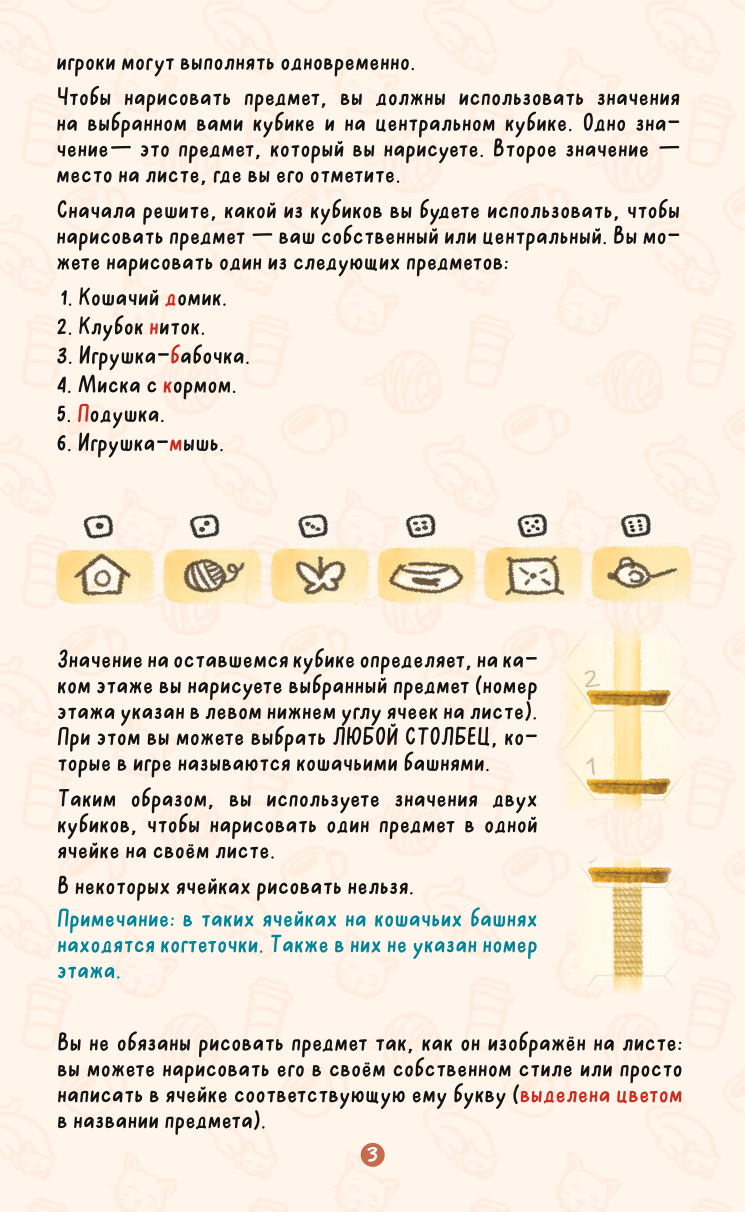
<style>
.page{position:relative;width:745px;height:1212px;background:#fff}
.page>*{position:absolute;margin:0;border:0;box-sizing:border-box;transform-origin:0 0}
.text{font:51.75px "Better Together Spaced Spaced";letter-spacing:-.14em;color:#131413}
.text-2{font:51.75px "Better Together Spaced Spaced";letter-spacing:-.14em;color:#00859b}
.text-3{font:51.5px "Better Together Spaced Spaced";letter-spacing:-.14em;color:#131413}
.t1{font:22.5px "Good Dog New";color:#fff}
.s1{color:#cc2d22}
</style>
<div class="page">
<img style="left:0;top:0;width:744px;height:1212px">
<div style="left:360px;top:1143px;width:24px;height:24px;background:#c46c4d;border-radius:50%"></div>
<p class="text-3" style="left:57px;top:22px;width:370px">игрокимогутвыполнятьодновременно.</p>
<p class="text-3" style="left:57px;top:57px;width:632px">Чтобынарисоватьпредмет,выдолжныиспользоватьзначения</p>
<p class="text-3" style="left:57px;top:83px;width:634px">навыбранном вамикубикеинацентральном кубике.Однозна-</p>
<p class="text-3" style="left:57px;top:109px;width:634px">чение— этопредмет,которыйвынарисуете.Второезначение—</p>
<p class="text-3" style="left:57px;top:134px;width:355px">местоналисте,гдевыегоотметите.</p>
<p class="text-3" style="left:57px;top:170px;width:634px">Сначаларешите,какойизкубиковвыбудетеиспользовать,чтобы</p>
<p class="text-3" style="left:57px;top:196px;width:634px">нарисоватьпредмет— вашсобственныйилицентральный.Вымо-</p>
<p class="text-3" style="left:57px;top:222px;width:463px">жетенарисоватьодинизследующихпредметов:</p>
<p class="text-3" style="left:60px;top:257px;width:178px">1.Кошачий<span class="s1">д</span>омик.</p>
<p class="text-3" style="left:57px;top:286px;width:160px">2.Клубок<span class="s1">н</span>иток.</p>
<p class="text-3" style="left:57px;top:316px;width:205px">3.Игрушка-<span class="s1">б</span>абочка.</p>
<p class="text-3" style="left:57px;top:345px;width:192px">4.Мискас<span class="s1">к</span>ормом.</p>
<p class="text-3" style="left:57px;top:374px;width:120px">5.<span class="s1">П</span>одушка.</p>
<p class="text-3" style="left:57px;top:403px;width:179px">6.Игрушка-<span class="s1">м</span>ышь.</p>
<p class="text" style="left:58px;top:619px;width:480px">Значениенаоставшемсякубикеопределяет,нака-</p>
<p class="text" style="left:58px;top:645px;width:489px">ком этажевынарисуетевыбранныйпредмет(номер</p>
<p class="text" style="left:58px;top:671px;width:491px">этажауказанвлевом нижнем углуячеекналисте).</p>
<p class="text" style="left:58px;top:697px;width:491px">Приэтом выможетевыбратьЛЮБОЙСТОЛБЕЦ,ко-</p>
<p class="text" style="left:58px;top:722px;width:444px">торыевигреназываютсякошачьимибашнями.</p>
<p class="text" style="left:58px;top:758px;width:489px">Таким образом, вы используете значения двух</p>
<p class="text" style="left:58px;top:784px;width:491px">кубиков,чтобынарисоватьодинпредметводной</p>
<p class="text" style="left:58px;top:810px;width:229px">ячейкенасвоём листе.</p>
<p class="text" style="left:58px;top:846px;width:368px">Внекоторыхячейкахрисоватьнельзя.</p>
<p class="text-2" style="left:58px;top:878px;width:489px">Примечание:втакихячейкахнакошачьихбашнях</p>
<p class="text-2" style="left:58px;top:904px;width:489px">находятсякогтеточки.Такжевнихнеуказанномер</p>
<p class="text-2" style="left:58px;top:930px;width:75px">этажа.</p>
<p class="text" style="left:58px;top:1002px;width:636px">Вынеобязанырисоватьпредметтак,каконизображённалисте:</p>
<p class="text" style="left:58px;top:1028px;width:634px">выможетенарисоватьеговсвоём собственном стилеилипросто</p>
<p class="text" style="left:58px;top:1054px;width:634px">написатьвячейкесоответствующуюемубукву(<span class="s1">выделенацветом</span></p>
<p class="text" style="left:58px;top:1080px;width:220px">вназваниипредмета).</p>
<p class="t1" style="left:367px;top:1140px;width:12px">3</p>
</div>
